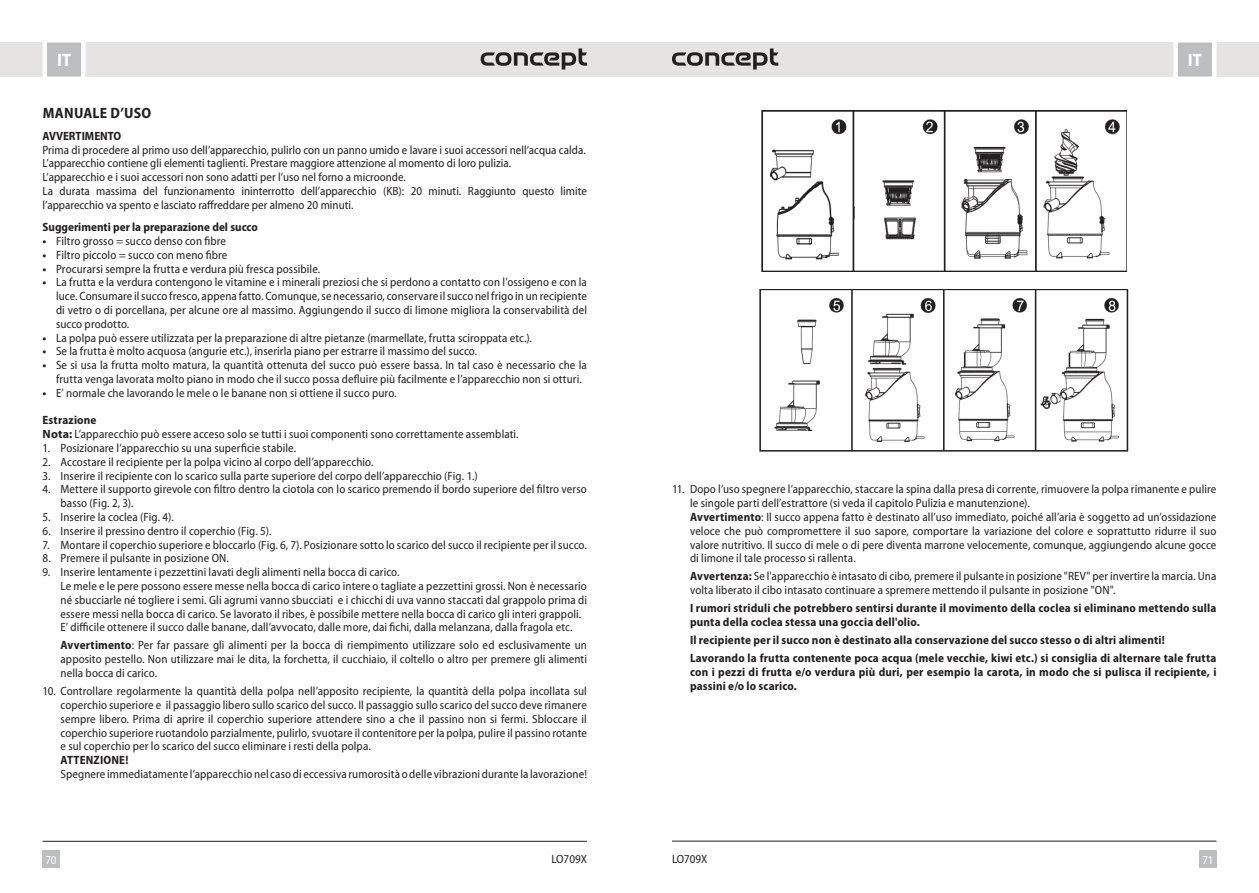
<style>
.page{position:relative;width:1259px;height:893px;background:#fff}
.page>*{position:absolute;margin:0;border:0;box-sizing:border-box;transform-origin:0 0}
.t1{font:700 semi-condensed 18px "Myriad Pro";color:#fff}
.Nadpis_moje_CZ{font:700 semi-condensed 15px "Myriad Pro";letter-spacing:.015em;color:#231f20}
.Text_odsazení_na_odr{font:semi-condensed 12px/13.8px "Myriad Pro";letter-spacing:.01em;color:#231f20;text-align:justify}
.Text_odsazení_na_odr-2{font:700 semi-condensed 12px/13.8px "Myriad Pro";letter-spacing:.015em;color:#231f20}
.Paragraph_Style_2{font:semi-condensed 12px/13.8px "Myriad Pro";color:#231f20}
.Odrážky_čísla_pokrač{font:semi-condensed 12px "Myriad Pro";letter-spacing:.01em;color:#231f20}
.Paragraph_Style_2-2{font:700 semi-condensed 12px "Myriad Pro";color:#231f20}
.Odrážky_čísla_pokrač-2{font:700 semi-condensed 12px "Myriad Pro";letter-spacing:.015em;color:#231f20}
.t2{font:semi-condensed 12px "Myriad Pro";color:#fff}
.s1{font-weight:700}
.s2{font-weight:700;font-stretch:normal}
</style>
<div class="page">
<div style="left:629px;top:43px;width:630px;height:34px;background:#e5e4e3"></div>
<div style="left:0;top:43px;width:629px;height:34px;background:#e5e4e3"></div>
<div style="left:43px;top:850px;width:17px;height:17px;background:#bcbec0"></div>
<div style="left:1199px;top:850px;width:17px;height:17px;background:#bcbec0"></div>
<svg style="left:1171px;top:42px;width:47px;height:35px;background:#cdced0"></svg>
<svg style="left:40px;top:42px;width:48px;height:35px;background:#cecfd0"></svg>
<hr style="left:672px;top:841px;width:544px;height:1px;background:#231f20">
<hr style="left:43px;top:841px;width:544px;height:1px;background:#231f20">
<svg style="left:480px;top:48px;width:107px;height:22px"></svg>
<svg style="left:672px;top:48px;width:106px;height:22px"></svg>
<img style="left:761px;top:110px;width:366px;height:161px">
<img style="left:759px;top:289px;width:369px;height:162px">
<h1 class="t1" style="left:57px;top:50px;width:15px">IT</h1>
<h1 class="t1" style="left:1188px;top:50px;width:15px">IT</h1>
<p class="Nadpis_moje_CZ" style="left:43px;top:104px;width:110px">MANUALE D’USO</p>
<p class="Paragraph_Style_2-2" style="left:43px;top:129px;width:80px">AVVERTIMENTO</p>
<p class="Paragraph_Style_2" style="left:43px;top:143px;width:545px">Prima di procedere al primo uso dell’apparecchio, pulirlo con un panno umido e lavare i suoi accessori nell’acqua calda.</p>
<p class="Paragraph_Style_2" style="left:43px;top:157px;width:470px">L’apparecchio contiene gli elementi taglienti. Prestare maggiore attenzione al momento di loro pulizia.</p>
<p class="Paragraph_Style_2" style="left:43px;top:171px;width:365px">L’apparecchio e i suoi accessori non sono adatti per l’uso nel forno a microonde.</p>
<p class="Paragraph_Style_2" style="left:43px;top:184px;width:546px">La durata massima del funzionamento ininterrotto dell’apparecchio (KB): 20 minuti. Raggiunto questo limite l’apparecchio va spento e lasciato raffreddare per almeno 20 minuti.</p>
<p class="Paragraph_Style_2-2" style="left:43px;top:220px;width:217px">Suggerimenti per la preparazione del succo</p>
<p class="Text_odsazení_na_odr" style="left:43px;top:234px;width:185px"><span class="s1">•</span> Filtro grosso = succo denso con fibre</p>
<p class="Text_odsazení_na_odr" style="left:43px;top:248px;width:186px"><span class="s1">•</span> Filtro piccolo = succo con meno fibre</p>
<p class="Text_odsazení_na_odr" style="left:43px;top:262px;width:279px"><span class="s1">•</span> Procurarsi sempre la frutta e verdura più fresca possibile.</p>
<p class="Text_odsazení_na_odr" style="left:56px;top:276px;width:532px;text-indent:-14px"><span class="s1">•</span> La frutta e la verdura contengono le vitamine e i minerali preziosi che si perdono a contatto con l’ossigeno e con la luce. Consumare il succo fresco, appena fatto. Comunque, se necessario, conservare il succo nel frigo in un recipiente di vetro o di porcellana, per alcune ore al massimo. Aggiungendo il succo di limone migliora la conservabilità del succo prodotto.</p>
<p class="Text_odsazení_na_odr" style="left:43px;top:331px;width:491px"><span class="s1">•</span> La polpa può essere utilizzata per la preparazione di altre pietanze (marmellate, frutta sciroppata etc.).</p>
<p class="Text_odsazení_na_odr" style="left:43px;top:345px;width:436px"><span class="s1">•</span> Se la frutta è molto acquosa (angurie etc.), inserirla piano per estrarre il massimo del succo.</p>
<p class="Text_odsazení_na_odr" style="left:56px;top:359px;width:532px;text-indent:-14px"><span class="s1">•</span> Se si usa la frutta molto matura, la quantità ottenuta del succo può essere bassa. In tal caso è necessario che la frutta venga lavorata molto piano in modo che il succo possa defluire più facilmente e l’apparecchio non si otturi.</p>
<p class="Text_odsazení_na_odr" style="left:43px;top:386px;width:356px"><span class="s1">•</span> E’ normale che lavorando le mele o le banane non si ottiene il succo puro.</p>
<p class="Odrážky_čísla_pokrač-2" style="left:43px;top:414px;width:55px">Estrazione</p>
<p class="Odrážky_čísla_pokrač" style="left:43px;top:428px;width:478px"><span class="s2">Nota:</span> L’apparecchio può essere acceso solo se tutti i suoi componenti sono correttamente assemblati.</p>
<p class="Text_odsazení_na_odr" style="left:43px;top:441px;width:255px">1. Posizionare l’apparecchio su una superficie stabile.</p>
<p class="Text_odsazení_na_odr" style="left:43px;top:455px;width:333px">2. Accostare il recipiente per la polpa vicino al corpo dell’apparecchio.</p>
<p class="Text_odsazení_na_odr" style="left:43px;top:469px;width:436px">3. Inserire il recipiente con lo scarico sulla parte superiore del corpo dell’apparecchio (Fig. 1.)</p>
<p class="Text_odsazení_na_odr" style="left:61px;top:483px;width:528px;text-indent:-18px">4. Mettere il supporto girevole con filtro dentro la ciotola con lo scarico premendo il bordo superiore del filtro verso basso (Fig. 2, 3).</p>
<p class="Text_odsazení_na_odr" style="left:43px;top:510px;width:133px">5. Inserire la coclea (Fig. 4).</p>
<p class="Text_odsazení_na_odr" style="left:43px;top:524px;width:230px">6. Inserire il pressino dentro il coperchio (Fig. 5).</p>
<p class="Text_odsazení_na_odr" style="left:43px;top:538px;width:546px">7. Montare il coperchio superiore e bloccarlo (Fig. 6, 7). Posizionare sotto lo scarico del succo il recipiente per il succo.</p>
<p class="Text_odsazení_na_odr" style="left:43px;top:552px;width:188px">8. Premere il pulsante in posizione ON.</p>
<p class="Text_odsazení_na_odr" style="left:43px;top:566px;width:359px">9. Inserire lentamente i pezzettini lavati degli alimenti nella bocca di carico.</p>
<p class="Text_odsazení_na_odr" style="left:61px;top:579px;width:528px">Le mele e le pere possono essere messe nella bocca di carico intere o tagliate a pezzettini grossi. Non è necessario né sbucciarle né togliere i semi. Gli agrumi vanno sbucciati e i chicchi di uva vanno staccati dal grappolo prima di essere messi nella bocca di carico. Se lavorato il ribes, è possibile mettere nella bocca di carico gli interi grappoli.</p>
<p class="Text_odsazení_na_odr" style="left:61px;top:621px;width:513px">E’ difficile ottenere il succo dalle banane, dall’avvocato, dalle more, dai fichi, dalla melanzana, dalla fragola etc.</p>
<p class="Text_odsazení_na_odr" style="left:61px;top:639px;width:528px"><span class="s1">Avvertimento</span>: Per far passare gli alimenti per la bocca di riempimento utilizzare solo ed esclusivamente un apposito pestello. Non utilizzare mai le dita, la forchetta, il cucchiaio, il coltello o altro per premere gli alimenti nella bocca di carico.</p>
<p class="Text_odsazení_na_odr" style="left:61px;top:684px;width:528px;text-indent:-18px">10. Controllare regolarmente la quantità della polpa nell’apposito recipiente, la quantità della polpa incollata sul coperchio superiore e il passaggio libero sullo scarico del succo. Il passaggio sullo scarico del succo deve rimanere sempre libero. Prima di aprire il coperchio superiore attendere sino a che il passino non si fermi. Sbloccare il coperchio superiore ruotandolo parzialmente, pulirlo, svuotare il contenitore per la polpa, pulire il passino rotante e sul coperchio per lo scarico del succo eliminare i resti della polpa.</p>
<p class="Text_odsazení_na_odr-2" style="left:61px;top:753px;width:69px">ATTENZIONE!</p>
<p class="Text_odsazení_na_odr" style="left:61px;top:767px;width:528px">Spegnere immediatamente l’apparecchio nel caso di eccessiva rumorosità o delle vibrazioni durante la lavorazione!</p>
<p class="Text_odsazení_na_odr" style="left:690px;top:483px;width:528px;text-indent:-18px">11. Dopo l’uso spegnere l’apparecchio, staccare la spina dalla presa di corrente, rimuovere la polpa rimanente e pulire le singole parti dell’estrattore (si veda il capitolo Pulizia e manutenzione).</p>
<p class="Text_odsazení_na_odr" style="left:690px;top:510px;width:528px"><span class="s1">Avvertimento</span>: Il succo appena fatto è destinato all’uso immediato, poiché all’aria è soggetto ad un’ossidazione veloce che può compromettere il suo sapore, comportare la variazione del colore e soprattutto ridurre il suo valore nutritivo. Il succo di mele o di pere diventa marrone velocemente, comunque, aggiungendo alcune gocce di limone il tale processo si rallenta.</p>
<p class="Text_odsazení_na_odr" style="left:690px;top:570px;width:528px"><span class="s1">Avvertenza:</span> Se l'apparecchio è intasato di cibo, premere il pulsante in posizione "REV" per invertire la marcia. Una volta liberato il cibo intasato continuare a spremere mettendo il pulsante in posizione "ON".</p>
<p class="Text_odsazení_na_odr-2" style="left:690px;top:601px;width:528px">I rumori striduli che potrebbero sentirsi durante il movimento della coclea si eliminano mettendo sulla punta della coclea stessa una goccia dell'olio.</p>
<p class="Text_odsazení_na_odr-2" style="left:690px;top:633px;width:476px">Il recipiente per il succo non è destinato alla conservazione del succo stesso o di altri alimenti!</p>
<p class="Text_odsazení_na_odr-2" style="left:690px;top:651px;width:528px;text-align:justify">Lavorando la frutta contenente poca acqua (mele vecchie, kiwi etc.) si consiglia di alternare tale frutta con i pezzi di frutta e/o verdura più duri, per esempio la carota, in modo che si pulisca il recipiente, i passini e/o lo scarico.</p>
<p class="Text_odsazení_na_odr" style="left:551px;top:852px;width:37px">LO709X</p>
<p class="Text_odsazení_na_odr" style="left:672px;top:852px;width:37px">LO709X</p>
<p class="t2" style="left:45px;top:853px;width:13px">70</p>
<p class="t2" style="left:1202px;top:853px;width:13px">71</p>
</div>
